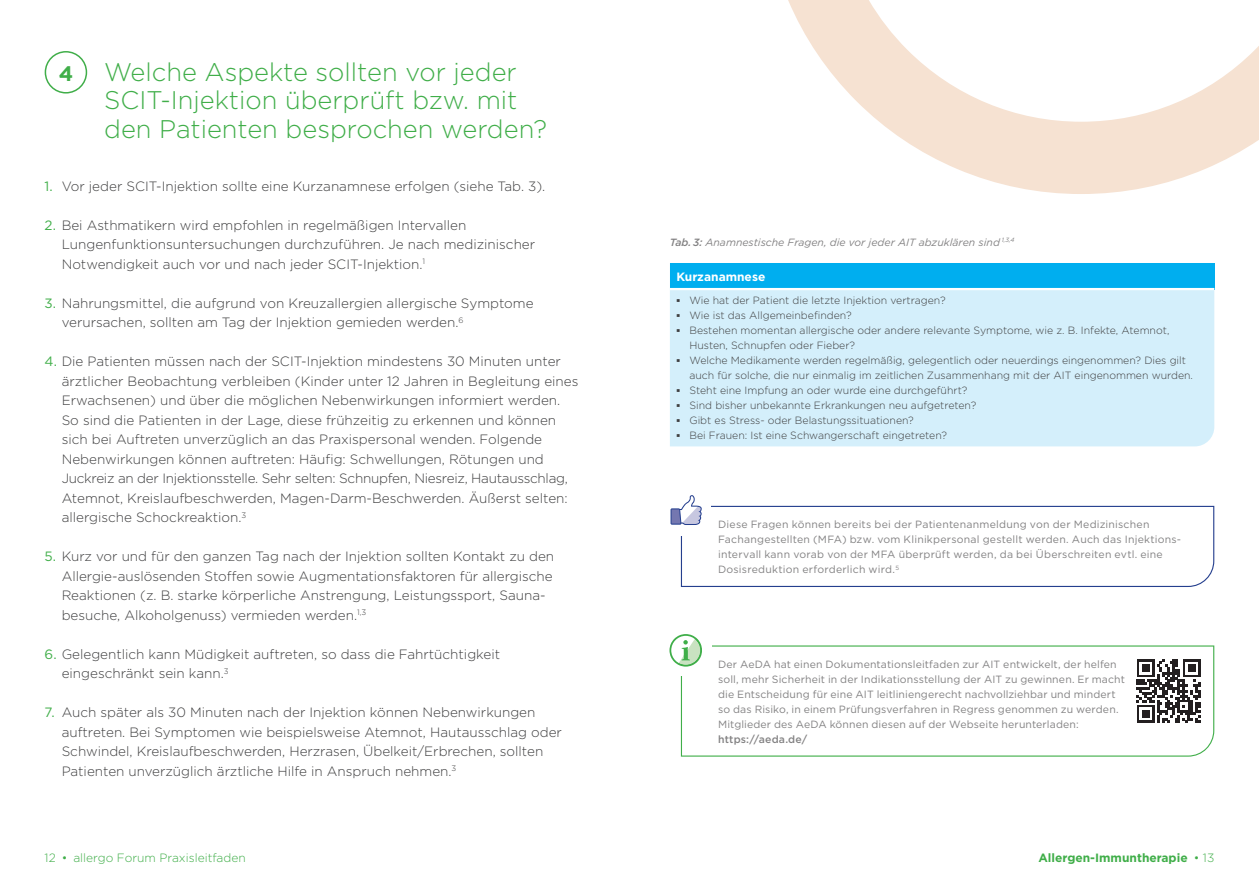
<style>
.page{position:relative;width:1259px;height:893px;background:#fff}
.page>*{position:absolute;margin:0;border:0;box-sizing:border-box;transform-origin:0 0}
.t1{font:300 25.5px/28.5px "Gotham";color:#40ae49}
.t2{font:300 13.5px/19.5px "Gotham";color:#3e3e3f}
.t3{font:300 12px "Gotham";color:#40ae49}
.t4{font:700 12px "Gotham";color:#40ae49}
.t5{font:700 12px "Gotham";color:#fff}
.t6{font:10.5px/15px "Gotham";letter-spacing:.015em;color:#838283}
.t7{font:300 10.5px/15px "Gotham";color:#3e3e3f}
.t8{font:italic 10.5px "Gotham";color:#838283}
.t9{font:500 10.5px "Gotham";letter-spacing:.015em;color:#838283}
.s1{font-weight:700;font-size:21px}
.s2{font-weight:400;color:#40ae49}
.s3{font-weight:500}
.s4{font-family:"Arial";font-weight:700}
.s5{font-weight:300}
</style>
<div class="page">
<svg style="left:788px;top:0;width:471px;height:194px"></svg>
<div style="left:45px;top:51px;width:42px;height:43px;border:2px solid #40ae49;border-radius:50%"></div>
<svg style="left:670px;top:495px;width:544px;height:92px"></svg>
<svg style="left:681px;top:645px;width:533px;height:112px"></svg>
<div style="left:652px;top:616px;width:59px;height:60px;background:#fff"></div>
<svg style="left:669px;top:634px;width:33px;height:33px"></svg>
<svg style="left:1136px;top:659px;width:64px;height:64px"></svg>
<div style="left:670px;top:290px;width:544px;height:156px;background:#d4effb"></div>
<div style="left:670px;top:263px;width:544px;height:26px;background:#00aeef"></div>
<hr style="left:670px;top:288px;width:544px;height:2px;background:#fff">
<h1 class="t1" style="left:104px;top:57px;width:444px;text-indent:-46px"><span class="s1">4</span> Welche Aspekte sollten vor jeder<br>SCIT-Injektion überprüft bzw. mit den Patienten besprochen werden?</h1>
<p class="t2" style="left:45px;top:176px;width:502px"><span class="s2">1.</span> Vor jeder SCIT-Injektion sollte eine Kurzanamnese erfolgen (siehe Tab. 3).</p>
<p class="t2" style="left:62px;top:215px;width:475px;text-indent:-17px"><span class="s2">2.</span> Bei Asthmatikern wird empfohlen in regelmäßigen Intervallen<br>Lungenfunktionsuntersuchungen durchzuführen. Je nach medizinischer<br>Notwendigkeit auch vor und nach jeder SCIT-Injektion.<sup>1</sup></p>
<p class="t2" style="left:62px;top:293px;width:473px;text-indent:-17px"><span class="s2">3.</span> Nahrungsmittel, die aufgrund von Kreuzallergien allergische Symptome verursachen, sollten am Tag der Injektion gemieden werden.<sup>6</sup></p>
<p class="t2" style="left:62px;top:351px;width:518px;text-indent:-17px"><span class="s2">4.</span> Die Patienten müssen nach der SCIT-Injektion mindestens 30 Minuten unter ärztlicher Beobachtung verbleiben (Kinder unter 12 Jahren in Begleitung eines Erwachsenen) und über die möglichen Nebenwirkungen informiert werden.<br>So sind die Patienten in der Lage, diese frühzeitig zu erkennen und können sich bei Auftreten unverzüglich an das Praxispersonal wenden. Folgende Nebenwirkungen können auftreten: Häufig: Schwellungen, Rötungen und Juckreiz an der Injektionsstelle. Sehr selten: Schnupfen, Niesreiz, Hautausschlag, Atemnot, Kreislaufbeschwerden, Magen-Darm-Beschwerden. Äußerst selten: allergische Schockreaktion.<sup>3</sup></p>
<p class="t2" style="left:62px;top:546px;width:494px;text-indent:-17px"><span class="s2">5.</span> Kurz vor und für den ganzen Tag nach der Injektion sollten Kontakt zu den Allergie-auslösenden Stoffen sowie Augmentationsfaktoren für allergische Reaktionen (z. B. starke körperliche Anstrengung, Leistungssport, Sauna&shy;besuche, Alkoholgenuss) vermieden werden.<sup>1,3</sup></p>
<p class="t2" style="left:62px;top:644px;width:440px;text-indent:-17px"><span class="s2">6.</span> Gelegentlich kann Müdigkeit auftreten, so dass die Fahrtüchtigkeit eingeschränkt sein kann.<sup>3</sup></p>
<p class="t2" style="left:62px;top:702px;width:502px;text-indent:-17px"><span class="s2">7.</span> Auch später als 30 Minuten nach der Injektion können Nebenwirkungen auftreten. Bei Symptomen wie beispielsweise Atemnot, Hautausschlag oder Schwindel, Kreislaufbeschwerden, Herzrasen, Übelkeit/Erbrechen, sollten Patienten unverzüglich ärztliche Hilfe in Anspruch nehmen.<sup>3</sup></p>
<p class="t8" style="left:670px;top:235px;width:346px"><span class="s3">Tab. 3:</span> Anamnestische Fragen, die vor jeder AIT abzuklären sind <sup>1,3,4</sup></p>
<p class="t5" style="left:676px;top:269px;width:90px">Kurzanamnese</p>
<p class="t7" style="left:676px;top:292px;width:271px"><span class="s4">▪</span> Wie hat der Patient die letzte Injektion vertragen?</p>
<p class="t7" style="left:676px;top:307px;width:177px"><span class="s4">▪</span> Wie ist das Allgemeinbefinden?</p>
<p class="t7" style="left:689px;top:322px;width:481px;text-indent:-13px"><span class="s4">▪</span> Bestehen momentan allergische oder andere relevante Symptome, wie z. B. Infekte, Atemnot,<br>Husten, Schnupfen oder Fieber?</p>
<p class="t7" style="left:689px;top:352px;width:505px;text-indent:-13px"><span class="s4">▪</span> Welche Medikamente werden regelmäßig, gelegentlich oder neuerdings eingenommen? Dies gilt auch für solche, die nur einmalig im zeitlichen Zusammenhang mit der AIT eingenommen wurden.</p>
<p class="t7" style="left:676px;top:382px;width:292px"><span class="s4">▪</span> Steht eine Impfung an oder wurde eine durchgeführt?</p>
<p class="t7" style="left:676px;top:397px;width:301px"><span class="s4">▪</span> Sind bisher unbekannte Erkrankungen neu aufgetreten?</p>
<p class="t7" style="left:676px;top:412px;width:239px"><span class="s4">▪</span> Gibt es Stress- oder Belastungssituationen?</p>
<p class="t7" style="left:676px;top:427px;width:272px"><span class="s4">▪</span> Bei Frauen: Ist eine Schwangerschaft eingetreten?</p>
<p class="t6" style="left:718px;top:517px;width:464px">Diese Fragen können bereits bei der Patientenanmeldung von der Medizinischen Fachangestellten (MFA) bzw. vom Klinikpersonal gestellt werden. Auch das Injektions&shy;intervall kann vorab von der MFA überprüft werden, da bei Überschreiten evtl. eine Dosisreduktion erforderlich wird.<sup>5</sup></p>
<p class="t6" style="left:718px;top:656px;width:408px">Der AeDA hat einen Dokumentationsleitfaden zur AIT entwickelt, der helfen soll, mehr Sicherheit in der Indikationsstellung der AIT zu gewinnen. Er macht die Entscheidung für eine AIT leitliniengerecht nachvollziehbar und mindert so das Risiko, in einem Prüfungsverfahren in Regress genommen zu werden.<br>Mitglieder des AeDA können diesen auf der Webseite herunterladen:</p>
<p class="t9" style="left:718px;top:732px;width:91px">https://aeda.de/</p>
<p class="t3" style="left:45px;top:850px;width:203px">12 • allergo Forum Praxisleitfaden</p>
<p class="t4" style="left:1038px;top:850px;width:177px">Allergen-Immuntherapie <span class="s5">• 13</span></p>
</div>
